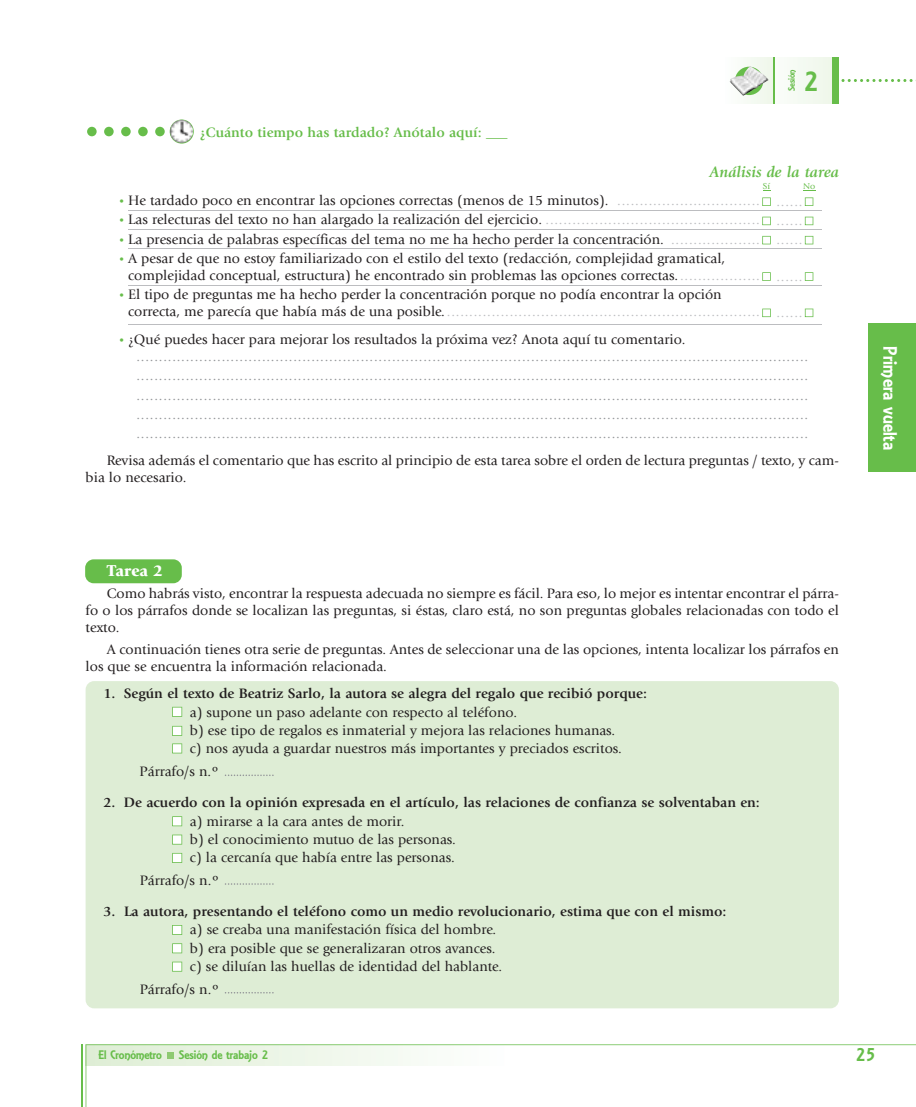
<style>
.page{position:relative;width:916px;height:1107px;background:#fff}
.page>*{position:absolute;margin:0;border:0;box-sizing:border-box;transform-origin:0 0}
.t1{font:27px "Gianna";color:#67bd4a}
.t2{font:18.75px "Gianna";letter-spacing:.01em;color:#fff}
.t3{font:18px "Gianna";color:#67bd4a}
.t4{font:900 16.5px "Giovanni";color:#fff}
.t5{font:italic 700 15.75px "Giovanni";color:#67bd4a}
.t6{font:14.25px/17.1px "Giovanni";color:#231f20}
.t7{font:14.25px/19.2px "Giovanni";color:#939598}
.t8{font:700 14.25px "Giovanni";color:#231f20}
.t9{font:700 14.25px "Giovanni";color:#67bd4a}
.t10{font:12px "Gianna";color:#67bd4a}
.t11{font:9px "Gianna";color:#67bd4a}
.t12{font:9px "Giovanni";color:#67bd4a}
.s1{font-size:9px;color:#67bd4a}
.s2{color:#bcbdc0}
.s3{color:#231f20}
</style>
<div class="page">
<div style="left:868px;top:324px;width:47px;height:148px;background:#67bd4a"></div>
<svg style="left:838px;top:79px;width:78px;height:3px"></svg>
<div style="left:758px;top:57px;width:75px;height:47px;background:#f4faf1"></div>
<div style="left:724px;top:57px;width:48px;height:46px;background:#f7fbf5"></div>
<hr style="left:831px;top:57px;width:2px;height:47px;background:#67bd4a">
<hr style="left:772px;top:57px;width:2px;height:47px;background:#67bd4a">
<hr style="left:834px;top:57px;width:4px;height:47px;background:#67bd4a">
<img style="left:730px;top:66px;width:38px;height:30px">
<svg style="left:86px;top:1044px;width:829px;height:62px"></svg>
<hr style="left:81px;top:1044px;width:2px;height:62px;background:#67bd4a">
<div style="left:86px;top:681px;width:752px;height:327px;background:#deedd5;border-radius:9px"></div>
<div style="left:85px;top:559px;width:97px;height:24px;background:#67bd4a;border-radius:9px"></div>
<svg style="left:225px;top:774px;width:48px;height:2px"></svg>
<svg style="left:225px;top:992px;width:48px;height:1px"></svg>
<svg style="left:172px;top:961px;width:10px;height:10px"></svg>
<svg style="left:172px;top:943px;width:10px;height:10px"></svg>
<svg style="left:172px;top:925px;width:10px;height:10px"></svg>
<svg style="left:225px;top:883px;width:48px;height:1px"></svg>
<svg style="left:172px;top:853px;width:10px;height:10px"></svg>
<svg style="left:172px;top:834px;width:10px;height:10px"></svg>
<svg style="left:172px;top:816px;width:10px;height:10px"></svg>
<svg style="left:172px;top:743px;width:10px;height:10px"></svg>
<svg style="left:172px;top:726px;width:10px;height:10px"></svg>
<svg style="left:172px;top:706px;width:10px;height:10px"></svg>
<hr style="left:128px;top:210px;width:693px;height:1px;background:#bcbdc0">
<hr style="left:128px;top:229px;width:693px;height:1px;background:#bcbdc0">
<hr style="left:128px;top:248px;width:693px;height:1px;background:#bcbdc0">
<hr style="left:128px;top:285px;width:693px;height:1px;background:#bcbdc0">
<hr style="left:128px;top:324px;width:693px;height:1px;background:#bcbdc0">
<svg style="left:170px;top:119px;width:24px;height:25px"></svg>
<img style="left:170px;top:120px;width:23px;height:23px">
<div style="left:87px;top:127px;width:10px;height:9px;background:#67bd4a;border-radius:50%"></div>
<div style="left:104px;top:127px;width:10px;height:9px;background:#67bd4a;border-radius:50%"></div>
<div style="left:121px;top:127px;width:10px;height:9px;background:#67bd4a;border-radius:50%"></div>
<div style="left:138px;top:127px;width:10px;height:9px;background:#67bd4a;border-radius:50%"></div>
<div style="left:155px;top:127px;width:10px;height:9px;background:#67bd4a;border-radius:50%"></div>
<svg style="left:762px;top:197px;width:8px;height:9px"></svg>
<svg style="left:804px;top:197px;width:9px;height:9px"></svg>
<svg style="left:762px;top:217px;width:8px;height:8px"></svg>
<svg style="left:804px;top:217px;width:9px;height:8px"></svg>
<svg style="left:762px;top:236px;width:8px;height:8px"></svg>
<svg style="left:804px;top:236px;width:9px;height:8px"></svg>
<svg style="left:762px;top:272px;width:8px;height:9px"></svg>
<svg style="left:804px;top:272px;width:9px;height:9px"></svg>
<svg style="left:762px;top:308px;width:8px;height:9px"></svg>
<svg style="left:804px;top:308px;width:9px;height:9px"></svg>
<p class="t9" style="left:200px;top:124px;width:309px">¿Cuánto tiempo has tardado? Anótalo aquí: _</p>
<p class="t11" style="left:785px;top:91px;width:23px;rotate:-90deg">Sesión</p>
<h1 class="t1" style="left:803px;top:64px;width:16px">2</h1>
<p class="t5" style="left:709px;top:163px;width:131px">Análisis de la tarea</p>
<p class="t12" style="left:762px;top:181px;width:9px">Sí</p>
<p class="t12" style="left:802px;top:181px;width:14px">No</p>
<p class="t6" style="left:120px;top:192px;width:684px"><span class="s1">•</span> He tardado poco en encontrar las opciones correctas (menos de 15 minutos). <span class="s2">................................ ......</span></p>
<p class="t6" style="left:120px;top:211px;width:684px"><span class="s1">•</span> Las relecturas del texto no han alargado la realización del ejercicio. <span class="s2">................................................ ......</span></p>
<p class="t6" style="left:120px;top:230px;width:684px"><span class="s1">•</span> La presencia de palabras específicas del tema no me ha hecho perder la concentración. <span class="s2">.................... ......</span></p>
<p class="t6" style="left:128px;top:250px;width:675px;text-indent:-9px"><span class="s1">•</span> A pesar de que no estoy familiarizado con el estilo del texto (redacción, complejidad gramatical, complejidad conceptual, estructura) he encontrado sin problemas las opciones correctas. <span class="s2">.................. ......</span></p>
<p class="t6" style="left:128px;top:286px;width:675px;text-indent:-9px"><span class="s1">•</span> El tipo de preguntas me ha hecho perder la concentración porque no podía encontrar la opción<br>correcta, me parecía que había más de una posible.<span class="s2">...................................................................... ......</span></p>
<p class="t7" style="left:136px;top:331px;width:673px;line-height:17.1px;text-indent:-17px"><span class="s1">•</span> <span class="s3">¿Qué puedes hacer para mejorar los resultados la próxima vez? Anota aquí tu comentario. </span>......................................................................................................................................................</p>
<p class="t7" style="left:136px;top:366px;width:673px;text-align:justify">...................................................................................................................................................... ...................................................................................................................................................... ...................................................................................................................................................... ......................................................................................................................................................</p>
<p class="t6" style="left:86px;top:452px;width:754px;text-indent:21px">Revisa además el comentario que has escrito al principio de esta tarea sobre el orden de lectura preguntas / texto, y cam&shy;bia lo necesario.</p>
<h2 class="t2" style="left:901px;top:346px;width:105px;rotate:90deg">Primera vuelta</h2>
<p class="t4" style="left:107px;top:560px;width:57px">Tarea 2</p>
<p class="t6" style="left:86px;top:585px;width:754px;text-align:justify;text-indent:21px">Como habrás visto, encontrar la respuesta adecuada no siempre es fácil. Para eso, lo mejor es intentar encontrar el párra&shy;fo o los párrafos donde se localizan las preguntas, si éstas, claro está, no son preguntas globales relacionadas con todo el texto.</p>
<p class="t6" style="left:86px;top:640px;width:754px;text-indent:21px">A continuación tienes otra serie de preguntas. Antes de seleccionar una de las opciones, intenta localizar los párrafos en los que se encuentra la información relacionada.</p>
<p class="t8" style="left:103px;top:685px;width:545px">1. Según el texto de Beatriz Sarlo, la autora se alegra del regalo que recibió porque:</p>
<p class="t6" style="left:190px;top:703px;width:433px;line-height:18.3px">a) supone un paso adelante con respecto al teléfono.<br>b) ese tipo de regalos es inmaterial y mejora las relaciones humanas. c) nos ayuda a guardar nuestros más importantes y preciados escritos.</p>
<p class="t6" style="left:140px;top:763px;width:81px">Párrafo/s n.º</p>
<p class="t8" style="left:103px;top:794px;width:657px">2. De acuerdo con la opinión expresada en el artículo, las relaciones de confianza se solventaban en:</p>
<p class="t6" style="left:190px;top:811px;width:267px;line-height:18.3px">a) mirarse a la cara antes de morir.<br>b) el conocimiento mutuo de las personas. c) la cercanía que había entre las personas.</p>
<p class="t6" style="left:140px;top:871px;width:81px">Párrafo/s n.º</p>
<p class="t8" style="left:103px;top:903px;width:624px">3. La autora, presentando el teléfono como un medio revolucionario, estima que con el mismo:</p>
<p class="t6" style="left:190px;top:920px;width:313px;line-height:18.3px">a) se creaba una manifestación física del hombre. b) era posible que se generalizaran otros avances. c) se diluían las huellas de identidad del hablante.</p>
<p class="t6" style="left:140px;top:980px;width:81px">Párrafo/s n.º</p>
<p class="t10" style="left:99px;top:1047px;width:65px">El Cronómetro</p>
<p class="t10" style="left:179px;top:1047px;width:91px">Sesión de trabajo 2</p>
<p class="t3" style="left:855px;top:1043px;width:21px">25</p>
</div>
